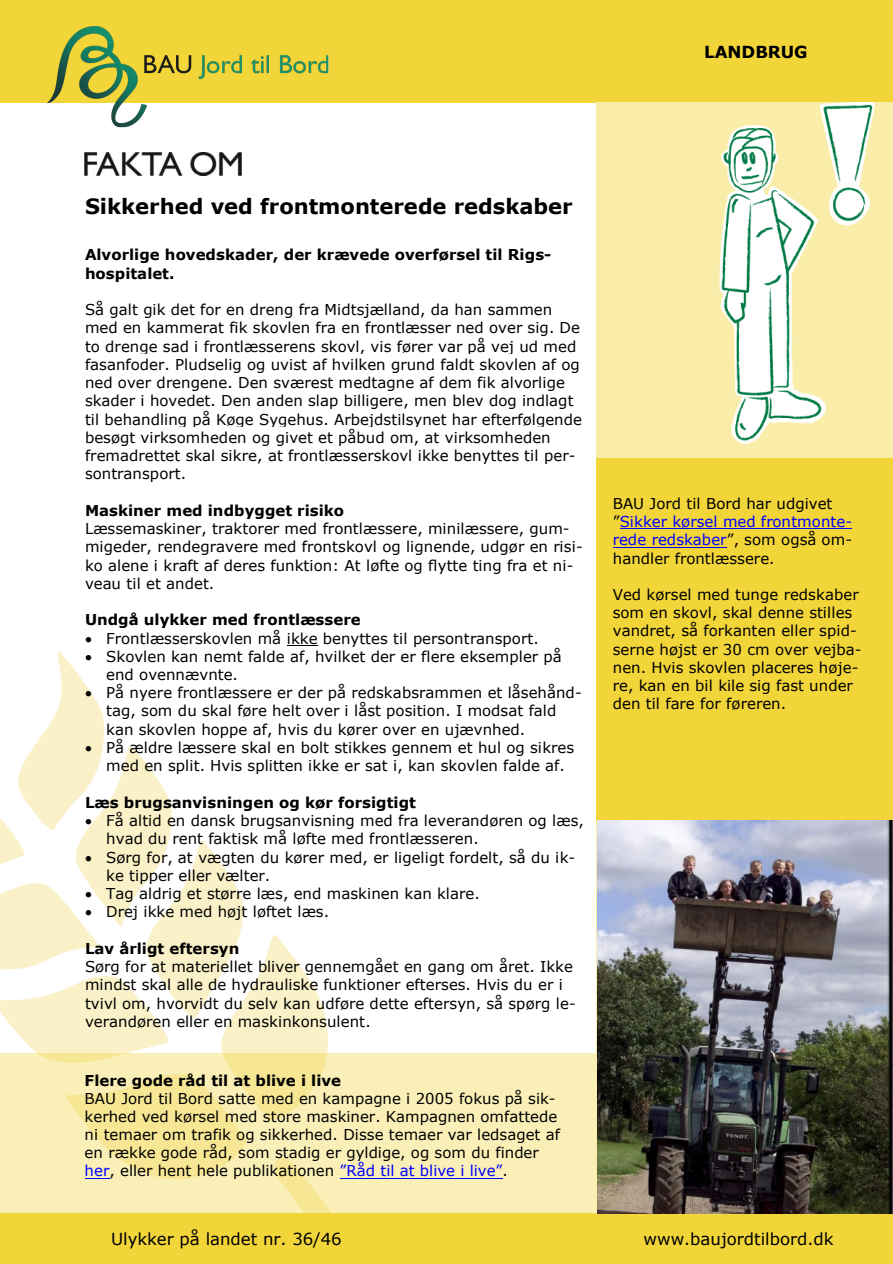
<style>
.page{position:relative;width:893px;height:1264px;background:#fff}
.page>*{position:absolute;margin:0;border:0;box-sizing:border-box;transform-origin:0 0}
.t1{font:700 21px "Verdana";color:#000}
.t2{font:16.5px "Verdana";color:#000}
.t3{font:700 16.5px "Verdana";color:#000}
.t4{font:15px/18.3px "Verdana";color:#000}
.t5{font:700 15px/18.3px "Verdana";color:#000}
.s1{font-weight:700}
.s2{color:#00f}
</style>
<div class="page">
<div style="left:0;top:0;width:892px;height:102px;background:#f2d538"></div>
<img style="left:0;top:651px;width:329px;height:401px">
<div style="left:0;top:1212px;width:892px;height:51px;background:#f2d538"></div>
<div style="left:596px;top:102px;width:296px;height:1111px;background:#f9eda9"></div>
<img style="left:85px;top:152px;width:157px;height:23px">
<img style="left:719px;top:102px;width:156px;height:341px">
<div style="left:595px;top:458px;width:297px;height:362px;background:#f2d538"></div>
<hr style="left:612px;top:546px;width:114px;height:1px;background:#00f">
<hr style="left:620px;top:528px;width:231px;height:1px;background:#00f">
<div style="left:0;top:1052px;width:595px;height:161px;background:#f2d538;opacity:.36"></div>
<hr style="left:340px;top:1177px;width:162px;height:1px;background:#00f">
<svg style="left:85px;top:1177px;width:24px;height:1px"></svg>
<hr style="left:287px;top:644px;width:30px;height:1px;background:#000">
<img style="left:597px;top:820px;width:295px;height:393px">
<img style="left:48px;top:27px;width:302px;height:100px">
<p class="t3" style="left:704px;top:42px;width:105px">LANDBRUG</p>
<p class="t1" style="left:85px;top:192px;width:489px">Sikkerhed ved frontmonterede redskaber</p>
<p class="t5" style="left:85px;top:245px;width:468px">Alvorlige hovedskader, der krævede overførsel til Rigs&shy;hospitalet.</p>
<h1 class="t4" style="left:85px;top:300px;width:498px">Så galt gik det for en dreng fra Midtsjælland, da han sammen med en kammerat fik skovlen fra en frontlæsser ned over sig. De to drenge sad i frontlæsserens skovl, vis fører var på vej ud med fasanfoder. Pludselig og uvist af hvilken grund faldt skovlen af og ned over drengene. Den sværest medtagne af dem fik alvorlige skader i hovedet. Den anden slap billigere, men blev dog indlagt til behandling på Køge Sygehus. Arbejdstilsynet har efterfølgende besøgt virksomheden og givet et påbud om, at virksomheden fremadrettet skal sikre, at frontlæsserskovl ikke benyttes til per&shy;sontransport.</h1>
<p class="t5" style="left:85px;top:500px;width:261px">Maskiner med indbygget risiko</p>
<p class="t4" style="left:85px;top:519px;width:499px">Læssemaskiner, traktorer med frontlæssere, minilæssere, gum&shy;migeder, rendegravere med frontskovl og lignende, udgør en risi&shy;ko alene i kraft af deres funktion: At løfte og flytte ting fra et ni&shy;veau til et andet.</p>
<p class="t5" style="left:85px;top:610px;width:277px">Undgå ulykker med frontlæssere</p>
<p class="t4" style="left:85px;top:628px;width:455px">• Frontlæsserskovlen må ikke benyttes til persontransport.</p>
<p class="t4" style="left:106px;top:646px;width:457px;text-indent:-21px">• Skovlen kan nemt falde af, hvilket der er flere eksempler på end ovennævnte.</p>
<p class="t4" style="left:106px;top:683px;width:477px;text-indent:-21px">• På nyere frontlæssere er der på redskabsrammen et låsehånd&shy;tag, som du skal føre helt over i låst position. I modsat fald kan skovlen hoppe af, hvis du kører over en ujævnhed.</p>
<p class="t4" style="left:106px;top:737px;width:469px;text-indent:-21px">• På ældre læssere skal en bolt stikkes gennem et hul og sikres med en split. Hvis splitten ikke er sat i, kan skovlen falde af.</p>
<p class="t5" style="left:85px;top:792px;width:332px">Læs brugsanvisningen og kør forsigtigt</p>
<p class="t4" style="left:106px;top:810px;width:479px;text-indent:-21px">• Få altid en dansk brugsanvisning med fra leverandøren og læs, hvad du rent faktisk må løfte med frontlæsseren.</p>
<p class="t4" style="left:106px;top:847px;width:470px;text-indent:-21px">• Sørg for, at vægten du kører med, er ligeligt fordelt, så du ik&shy;ke tipper eller vælter.</p>
<p class="t4" style="left:85px;top:883px;width:396px">• Tag aldrig et større læs, end maskinen kan klare.</p>
<p class="t4" style="left:85px;top:901px;width:246px">• Drej ikke med højt løftet læs.</p>
<p class="t5" style="left:85px;top:938px;width:156px">Lav årligt eftersyn</p>
<p class="t4" style="left:85px;top:956px;width:492px">Sørg for at materiellet bliver gennemgået en gang om året. Ikke mindst skal alle de hydrauliske funktioner efterses. Hvis du er i tvivl om, hvorvidt du selv kan udføre dette eftersyn, så spørg le&shy;verandøren eller en maskinkonsulent.</p>
<p class="t4" style="left:85px;top:1070px;width:477px"><span class="s1">Flere gode råd til at blive i live<br></span>BAU Jord til Bord satte med en kampagne i 2005 fokus på sik&shy;kerhed ved kørsel med store maskiner. Kampagnen omfattede ni temaer om trafik og sikkerhed. Disse temaer var ledsaget af en række gode råd, som stadig er gyldige, og som du finder <span class="s2">her</span>, eller hent hele publikationen <span class="s2">”Råd til at blive i live”</span>.</p>
<p class="t4" style="left:612px;top:494px;width:241px">BAU Jord til Bord har udgivet ”<span class="s2">Sikker kørsel med frontmonte&shy;rede redskaber</span>”, som også om&shy;handler frontlæssere.</p>
<p class="t4" style="left:612px;top:585px;width:250px">Ved kørsel med tunge redskaber som en skovl, skal denne stilles vandret, så forkanten eller spid&shy;serne højst er 30 cm over vejba&shy;nen. Hvis skovlen placeres høje&shy;re, kan en bil kile sig fast under den til fare for føreren.</p>
<p class="t2" style="left:111px;top:1227px;width:232px">Ulykker på landet nr. 36/46</p>
<p class="t2" style="left:643px;top:1227px;width:192px">www.baujordtilbord.dk</p>
</div>
